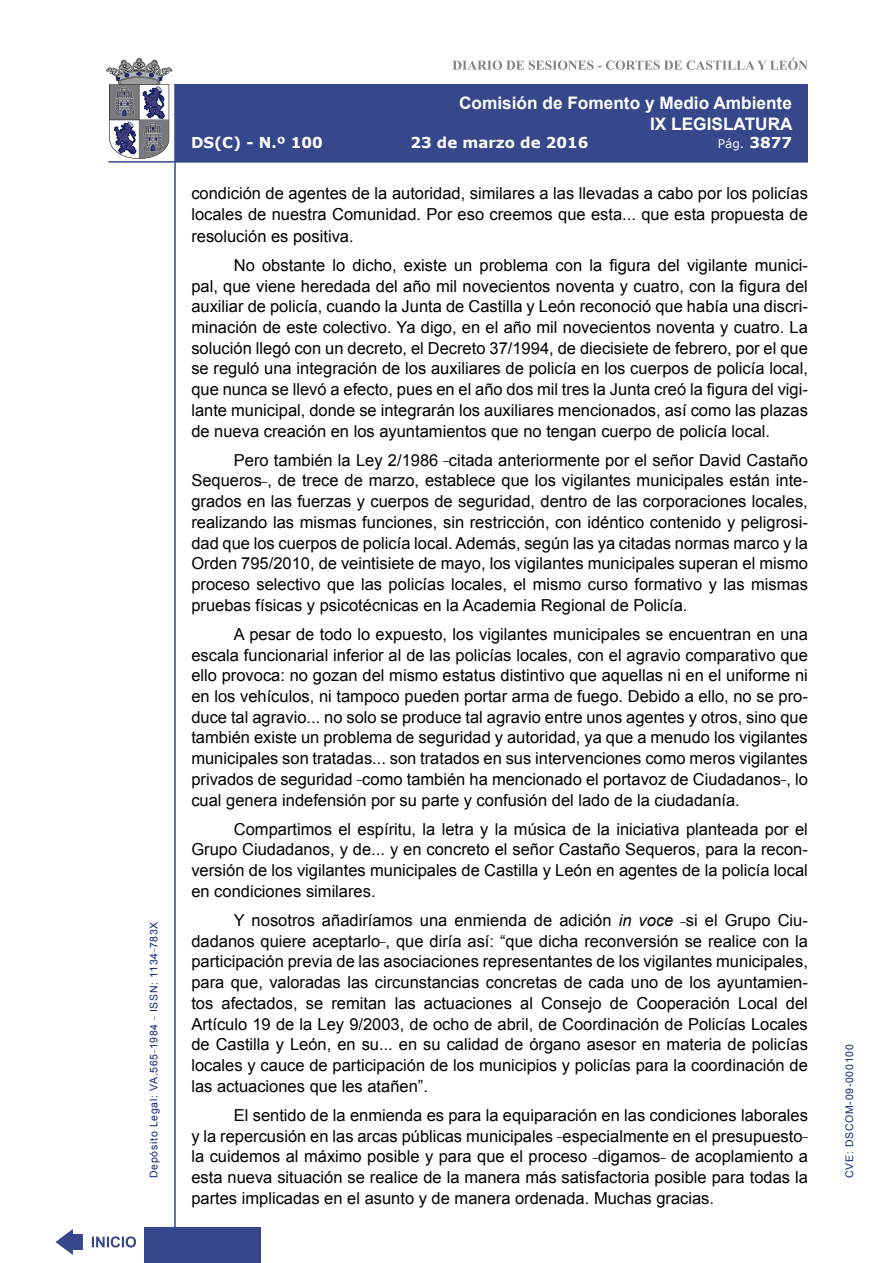
<style>
.page{position:relative;width:893px;height:1263px;background:#fff}
.page>*{position:absolute;margin:0;border:0;box-sizing:border-box;transform-origin:0 0}
.t1{font:700 17.25px "Arial";color:#fff}
.t2{font:16.5px/20.7px "Arial";color:#000;text-align:justify}
.t3{font:700 15px "Verdana";color:#fff}
.t4{font:12px "Verdana";color:#fff}
.t5{font:10.5px "Arial";letter-spacing:.065em;color:#122678}
.s1{font-weight:700;font-size:15px}
.s2{font-style:italic}
</style>
<div class="page">
<svg style="left:452px;top:58px;width:356px;height:12px"></svg>
<hr style="left:174px;top:84px;width:2px;height:1179px;background:#36478c">
<div style="left:144px;top:1227px;width:117px;height:36px;background:#36478c"></div>
<div style="left:175px;top:84px;width:633px;height:78px;background:#36478c"></div>
<hr style="left:108px;top:161px;width:700px;height:2px;background:#36478c">
<svg style="left:92px;top:1236px;width:44px;height:11px"></svg>
<svg style="left:55px;top:1229px;width:28px;height:26px"></svg>
<svg style="left:106px;top:58px;width:66px;height:101px"></svg>
<p class="t5" style="left:147px;top:1178px;width:258px;rotate:-90deg">Depósito Legal: VA.565<sup>_</sup>1984 <sup>_</sup> ISSN: 1134<sup>_</sup>783X</p>
<p class="t1" style="left:459px;top:92px;width:334px">Comisión de Fomento y Medio Ambiente</p>
<p class="t1" style="left:650px;top:113px;width:144px">IX LEGISLATURA</p>
<p class="t3" style="left:191px;top:132px;width:133px">DS(C) - N.º 100</p>
<p class="t3" style="left:410px;top:132px;width:180px">23 de marzo de 2016</p>
<p class="t4" style="left:718px;top:135px;width:76px">Pág. <span class="s1">3877</span></p>
<p class="t2" style="left:191px;top:183px;width:618px;line-height:21.3px">condición de agentes de la autoridad, similares a las llevadas a cabo por los policías locales de nuestra Comunidad. Por eso creemos que esta... que esta propuesta de resolución es positiva.</p>
<p class="t2" style="left:191px;top:255px;width:618px;text-indent:43px">No obstante lo dicho, existe un problema con la figura del vigilante munici&shy;pal, que viene heredada del año mil novecientos noventa y cuatro, con la figura del auxiliar de policía, cuando la Junta de Castilla y León reconoció que había una discri&shy;minación de este colectivo. Ya digo, en el año mil novecientos noventa y cuatro. La solución llegó con un decreto, el Decreto 37/1994, de diecisiete de febrero, por el que se reguló una integración de los auxiliares de policía en los cuerpos de policía local, que nunca se llevó a efecto, pues en el año dos mil tres la Junta creó la figura del vigi&shy;lante municipal, donde se integrarán los auxiliares mencionados, así como las plazas de nueva creación en los ayuntamientos que no tengan cuerpo de policía local.</p>
<p class="t2" style="left:191px;top:450px;width:618px;text-indent:43px">Pero también la Ley 2/1986 <sup>_</sup>citada anteriormente por el señor David Castaño Sequeros<sup>_</sup>, de trece de marzo, establece que los vigilantes municipales están inte&shy;grados en las fuerzas y cuerpos de seguridad, dentro de las corporaciones locales, realizando las mismas funciones, sin restricción, con idéntico contenido y peligrosi&shy;dad que los cuerpos de policía local. Además, según las ya citadas normas marco y la Orden 795/2010, de veintisiete de mayo, los vigilantes municipales superan el mismo proceso selectivo que las policías locales, el mismo curso formativo y las mismas pruebas físicas y psicotécnicas en la Academia Regional de Policía.</p>
<p class="t2" style="left:191px;top:624px;width:618px;text-indent:43px">A pesar de todo lo expuesto, los vigilantes municipales se encuentran en una escala funcionarial inferior al de las policías locales, con el agravio comparativo que ello provoca: no gozan del mismo estatus distintivo que aquellas ni en el uniforme ni en los vehículos, ni tampoco pueden portar arma de fuego. Debido a ello, no se pro&shy;duce tal agravio... no solo se produce tal agravio entre unos agentes y otros, sino que también existe un problema de seguridad y autoridad, ya que a menudo los vigilantes municipales son tratadas... son tratados en sus intervenciones como meros vigilantes privados de seguridad <sup>_</sup>como también ha mencionado el portavoz de Ciudadanos<sup>_</sup>, lo cual genera indefensión por su parte y confusión del lado de la ciudadanía.</p>
<p class="t2" style="left:191px;top:819px;width:618px;text-indent:43px">Compartimos el espíritu, la letra y la música de la iniciativa planteada por el Grupo Ciudadanos, y de... y en concreto el señor Castaño Sequeros, para la recon&shy;versión de los vigilantes municipales de Castilla y León en agentes de la policía local en condiciones similares.</p>
<p class="t2" style="left:191px;top:910px;width:618px;text-indent:43px">Y nosotros añadiríamos una enmienda de adición <span class="s2">in voce</span> <sup>_</sup>si el Grupo Ciu&shy;dadanos quiere aceptarlo<sup>_</sup>, que diría así: “que dicha reconversión se realice con la participación previa de las asociaciones representantes de los vigilantes municipales, para que, valoradas las circunstancias concretas de cada uno de los ayuntamien&shy;tos afectados, se remitan las actuaciones al Consejo de Cooperación Local del Artículo 19 de la Ley 9/2003, de ocho de abril, de Coordinación de Policías Locales de Castilla y León, en su... en su calidad de órgano asesor en materia de policías locales y cauce de participación de los municipios y policías para la coordinación de las actuaciones que les atañen”.</p>
<p class="t2" style="left:191px;top:1105px;width:618px;text-indent:43px">El sentido de la enmienda es para la equiparación en las condiciones laborales y la repercusión en las arcas públicas municipales <sup>_</sup>especialmente en el presupuesto<sup>_ </sup>la cuidemos al máximo posible y para que el proceso <sup>_</sup>digamos<sup>_</sup> de acoplamiento a esta nueva situación se realice de la manera más satisfactoria posible para todas la partes implicadas en el asunto y de manera ordenada. Muchas gracias.</p>
<p class="t5" style="left:843px;top:1178px;width:135px;rotate:-90deg">CVE: DSCOM-09-000100</p>
</div>
